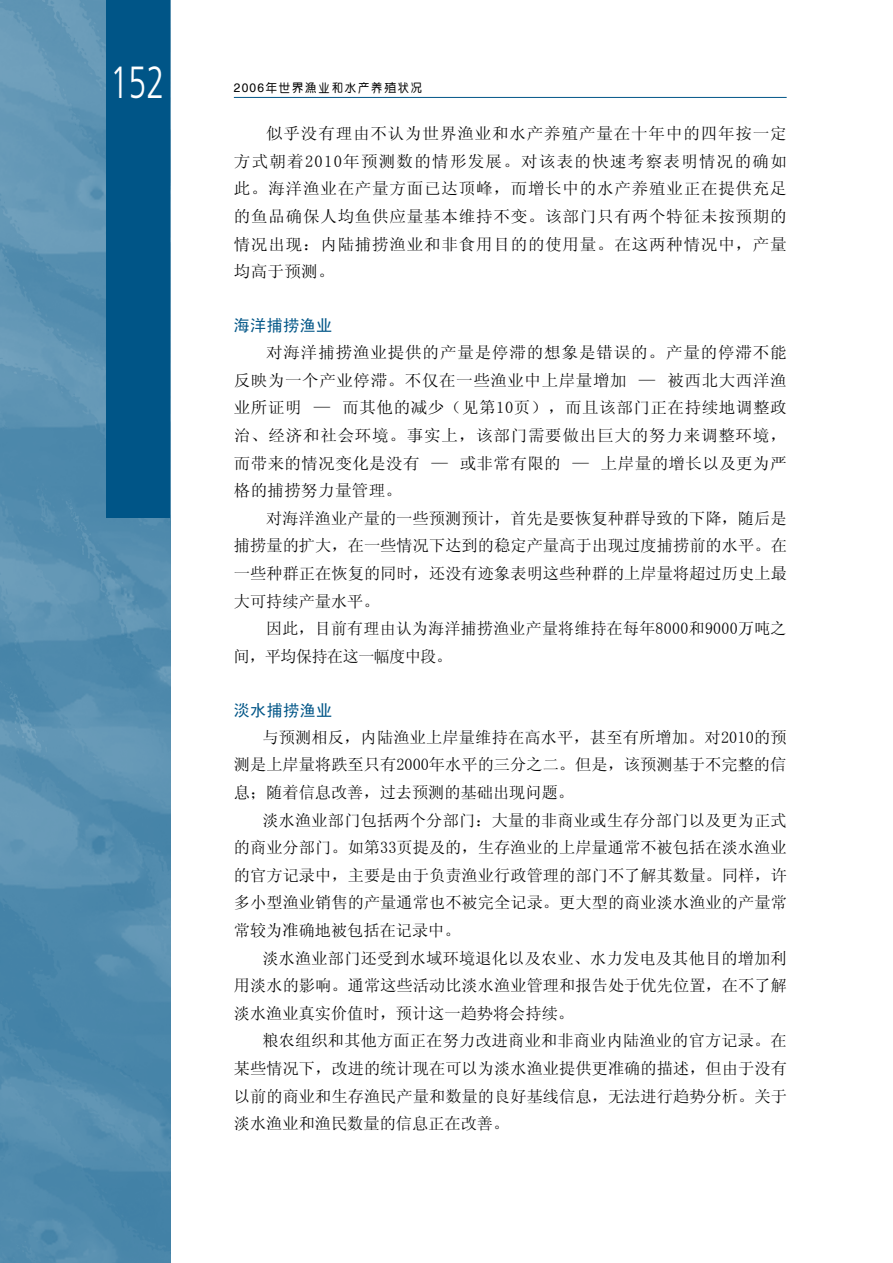
<style>
.page{position:relative;width:893px;height:1263px;background:#fff}
.page>*{position:absolute;margin:0;border:0;box-sizing:border-box;transform-origin:0 0}
.t1{font:300 45px "Frutiger LT Std";color:#fff;scale:.72 1}
.t2{font:16.2px/27.6px "Sim Sun";letter-spacing:.005em;color:#000;text-align:justify}
.t3{font:16.2px "Sim Hei";letter-spacing:.015em;color:#005587}
.t4{font:12px "CT Zhong Yuan SJ";letter-spacing:.1em;color:#000}
</style>
<div class="page">
<img style="left:0;top:0;width:170px;height:1263px">
<div style="left:106px;top:0;width:64px;height:518px;background:#005587"></div>
<hr style="left:234px;top:97px;width:553px;height:1px;background:#005587">
<h1 class="t1" style="left:110px;top:57px;width:77px">152</h1>
<p class="t4" style="left:234px;top:81px;width:190px">2006年世界渔业和水产养殖状况</p>
<p class="t2" style="left:234px;top:120px;width:554px;text-indent:32px">似乎没有理由不认为世界渔业和水产养殖产量在十年中的四年按一定方式朝着2010年预测数的情形发展。对该表的快速考察表明情况的确如此。海洋渔业在产量方面已达顶峰，而增长中的水产养殖业正在提供充足的鱼品确保人均鱼供应量基本维持不变。该部门只有两个特征未按预期的情况出现：内陆捕捞渔业和非食用目的的使用量。在这两种情况中，产量均高于预测。</p>
<p class="t3" style="left:234px;top:318px;width:100px">海洋捕捞渔业</p>
<p class="t2" style="left:234px;top:339px;width:554px;text-indent:32px">对海洋捕捞渔业提供的产量是停滞的想象是错误的。产量的停滞不能反映为一个产业停滞。不仅在一些渔业中上岸量增加 — 被西北大西洋渔业所证明 — 而其他的减少（见第10页），而且该部门正在持续地调整政治、经济和社会环境。事实上，该部门需要做出巨大的努力来调整环境，而带来的情况变化是没有 — 或非常有限的 — 上岸量的增长以及更为严格的捕捞努力量管理。</p>
<p class="t2" style="left:234px;top:504px;width:554px;text-indent:32px">对海洋渔业产量的一些预测预计，首先是要恢复种群导致的下降，随后是捕捞量的扩大，在一些情况下达到的稳定产量高于出现过度捕捞前的水平。在一些种群正在恢复的同时，还没有迹象表明这些种群的上岸量将超过历史上最大可持续产量水平。</p>
<p class="t2" style="left:234px;top:615px;width:554px;text-indent:32px">因此，目前有理由认为海洋捕捞渔业产量将维持在每年8000和9000万吨之间，平均保持在这一幅度中段。</p>
<p class="t3" style="left:234px;top:702px;width:100px">淡水捕捞渔业</p>
<p class="t2" style="left:234px;top:723px;width:554px;text-indent:28px">与预测相反，内陆渔业上岸量维持在高水平，甚至有所增加。对2010的预测是上岸量将跌至只有2000年水平的三分之二。但是，该预测基于不完整的信息；随着信息改善，过去预测的基础出现问题。</p>
<p class="t2" style="left:234px;top:806px;width:554px;text-indent:28px">淡水渔业部门包括两个分部门：大量的非商业或生存分部门以及更为正式的商业分部门。如第33页提及的，生存渔业的上岸量通常不被包括在淡水渔业的官方记录中，主要是由于负责渔业行政管理的部门不了解其数量。同样，许多小型渔业销售的产量通常也不被完全记录。更大型的商业淡水渔业的产量常常较为准确地被包括在记录中。</p>
<p class="t2" style="left:234px;top:944px;width:554px;text-indent:28px">淡水渔业部门还受到水域环境退化以及农业、水力发电及其他目的增加利用淡水的影响。通常这些活动比淡水渔业管理和报告处于优先位置，在不了解淡水渔业真实价值时，预计这一趋势将会持续。</p>
<p class="t2" style="left:234px;top:1027px;width:554px;text-indent:28px">粮农组织和其他方面正在努力改进商业和非商业内陆渔业的官方记录。在某些情况下，改进的统计现在可以为淡水渔业提供更准确的描述，但由于没有以前的商业和生存渔民产量和数量的良好基线信息，无法进行趋势分析。关于淡水渔业和渔民数量的信息正在改善。</p>
</div>
